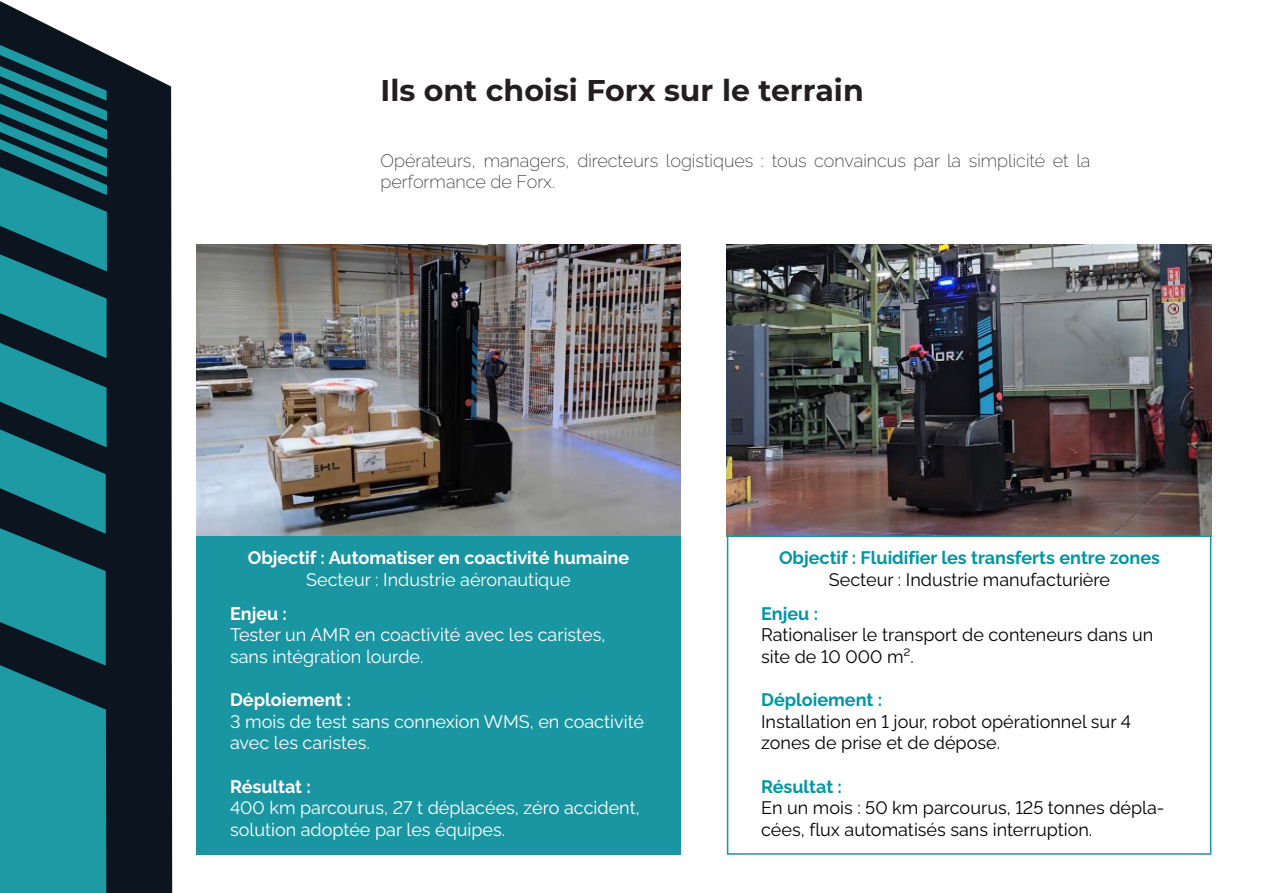
<style>
.page{position:relative;width:1263px;height:893px;background:#fff}
.page>*{position:absolute;margin:0;border:0;box-sizing:border-box;transform-origin:0 0}
.t1{font:700 30px "Montserrat";color:#231f20}
.t2{font:18px/21.6px "Raleway v 4020 Regular";color:#000}
.t3{font:18px/21.6px "Raleway v 4020 Regular";color:#fff}
.t4{font:300 18px/21.6px "Raleway v 4020 Extra";color:#231f20}
.t5{font:18px "Raleway v 4020 Bold";color:#0096a3}
.t6{font:18px "Raleway v 4020 Bold";color:#fff}
.s1{font-family:"Raleway v 4020 Bold"}
.s2{font-family:"Raleway v 4020 Bold";color:#0096a3}
</style>
<div class="page">
<svg style="left:0;top:1px;width:172px;height:892px;background:#272f38"></svg>
<svg style="left:0;top:37px;width:107px;height:856px;background:#19717b"></svg>
<img style="left:727px;top:244px;width:484px;height:292px">
<img style="left:196px;top:244px;width:485px;height:292px">
<div style="left:196px;top:536px;width:485px;height:319px;background:#1a96a3"></div>
<div style="left:727px;top:536px;width:484px;height:319px;border:2px solid #1a96a3"></div>
<p class="t1" style="left:381px;top:69px;width:485px">Ils ont choisi Forx sur le terrain</p>
<p class="t4" style="left:381px;top:148px;width:711px">Opérateurs, managers, directeurs logistiques : tous convaincus par la simplicité et la performance de Forx.</p>
<p class="t6" style="left:248px;top:544px;width:383px">Objectif : Automatiser en coactivité humaine</p>
<p class="t3" style="left:306px;top:567px;width:266px">Secteur : Industrie aéronautique</p>
<p class="t6" style="left:230px;top:599px;width:59px">Enjeu :</p>
<p class="t3" style="left:230px;top:622px;width:377px">Tester un AMR en coactivité avec les caristes, sans intégration lourde.</p>
<p class="t3" style="left:230px;top:687px;width:416px"><span class="s1">Déploiement :<br></span>3 mois de test sans connexion WMS, en coactivité avec les caristes.</p>
<p class="t3" style="left:230px;top:773px;width:411px"><span class="s1">Résultat :<br></span>400 km parcourus, 27 t déplacées, zéro accident, solution adoptée par les équipes.</p>
<p class="t5" style="left:779px;top:544px;width:382px">Objectif : Fluidifier les transferts entre zones</p>
<p class="t2" style="left:829px;top:567px;width:283px">Secteur : Industrie manufacturière</p>
<p class="t5" style="left:761px;top:599px;width:59px">Enjeu :</p>
<p class="t2" style="left:761px;top:622px;width:394px">Rationaliser le transport de conteneurs dans un site de 10 000 m².</p>
<p class="t2" style="left:761px;top:687px;width:371px"><span class="s2">Déploiement :<br></span>Installation en 1 jour, robot opérationnel sur 4 zones de prise et de dépose.</p>
<p class="t2" style="left:761px;top:773px;width:405px"><span class="s2">Résultat :<br></span>En un mois : 50 km parcourus, 125 tonnes dépla&shy;cées, flux automatisés sans interruption.</p>
</div>
